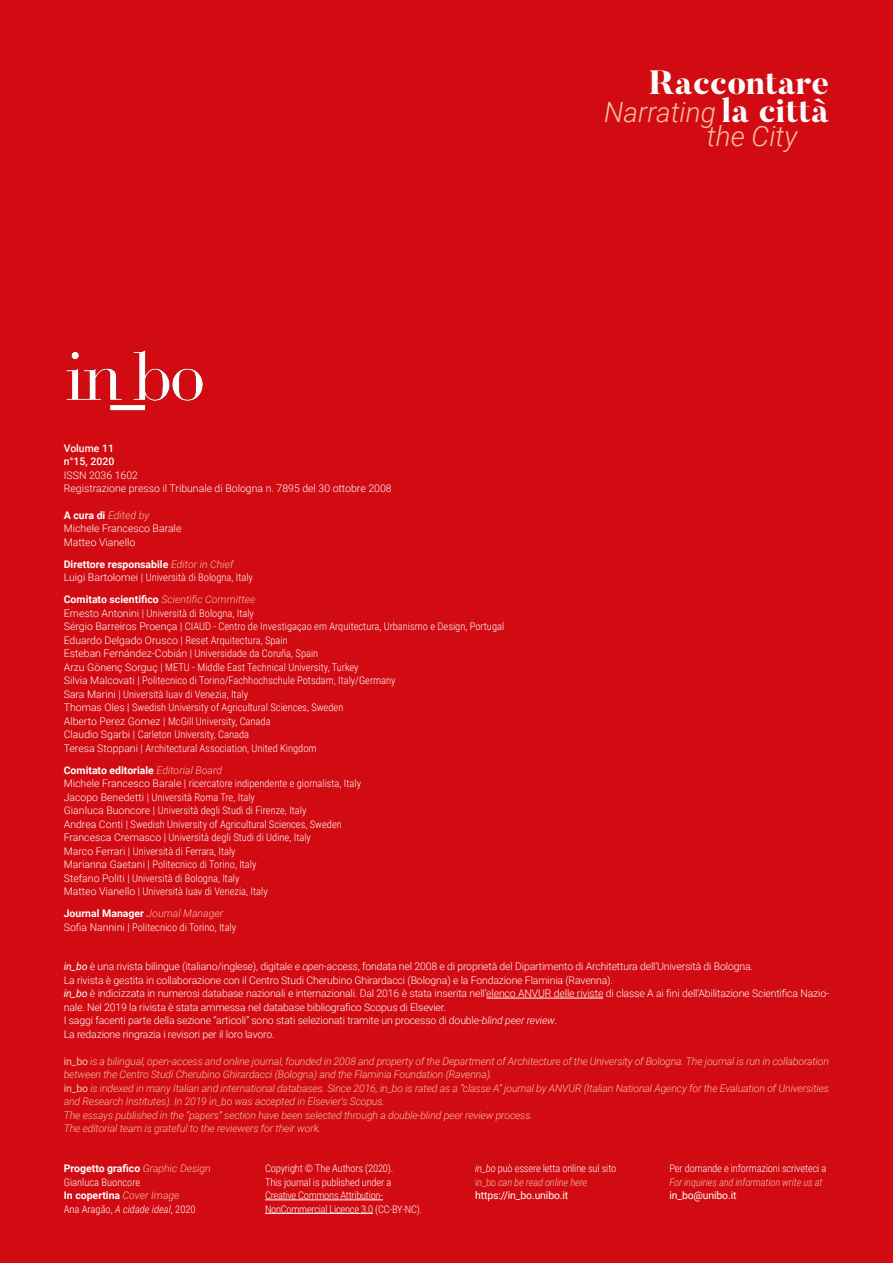
<style>
.page{position:relative;width:893px;height:1263px;background:#d20a11}
.page>*{position:absolute;margin:0;border:0;box-sizing:border-box;transform-origin:0 0}
.t1{font:800 33.45px "Butler";color:#fff}
.t2{font:italic 300 27.9px/24.3px "Roboto";color:#f4c1ac}
.t3{font:300 10.5px/13.5px "Roboto Condensed";color:#fff}
.t4{font:300 10.5px/13.5px "Roboto";letter-spacing:-.015em;color:#fff}
.t5{font:italic 300 10.5px/13.5px "Roboto";letter-spacing:-.015em;color:#f4c1ac}
.t6{font:700 10.5px "Roboto";color:#fff}
.t7{font:300 10.5px/13.5px "Roboto Condensed";letter-spacing:-.02em;color:#fff}
.t8{font:10.5px "Roboto";letter-spacing:-.015em;color:#fff}
.t9{font:italic 300 10.5px "Roboto Condensed";letter-spacing:-.015em;color:#f4c1ac}
.t10{font:500 10.5px/13.5px "Roboto";color:#fff}
.s1{font-family:"Butler";font-weight:800;font-style:normal;font-size:33.45px;color:#fff}
.s2{font-weight:700}
.s3{font-style:italic;color:#f4c1ac}
.s4{font-weight:300;font-style:italic;color:#f4c1ac}
.s5{font-family:"Roboto"}
.s6{font-weight:400;font-style:italic}
.s7{font-style:italic}
.s8{font-weight:400;font-style:normal}
.s9{color:#f4c1ac}
</style>
<div class="page">
<hr style="left:486px;top:998px;width:117px;height:1px;background:#fff">
<img style="left:66px;top:350px;width:137px;height:61px">
<hr style="left:265px;top:1199px;width:118px;height:1px;background:#fff">
<hr style="left:265px;top:1213px;width:108px;height:1px;background:#fff">
<h1 class="t1" style="left:649px;top:61px;width:182px">Raccontare</h1>
<h2 class="t2" style="left:707px;top:98px;width:124px;text-indent:-103px">Narrating <span class="s1">la città </span>the City</h2>
<p class="t10" style="left:64px;top:441px;width:52px">Volume 11 n°15, 2020</p>
<p class="t4" style="left:64px;top:468px;width:329px">ISSN 2036 1602<br>Registrazione presso il Tribunale di Bologna n. 7895 del 30 ottobre 2008</p>
<p class="t4" style="left:64px;top:508px;width:119px"><span class="s2">A cura di</span> <span class="s3">Edited by<br></span>Michele Francesco Barale<br>Matteo Vianello</p>
<p class="t6" style="left:64px;top:556px;width:171px">Direttore responsabile <span class="s4">Editor in Chief</span></p>
<p class="t3" style="left:64px;top:570px;width:191px"><span class="s5">Luigi Bartolomei |</span> Università di Bologna, Italy</p>
<p class="t6" style="left:64px;top:592px;width:193px">Comitato scientifico <span class="s4">Scientific Committee</span></p>
<p class="t3" style="left:64px;top:606px;width:442px"><span class="s5">Ernesto Antonini |</span> Università di Bologna, Italy<br><span class="s5">Sérgio Barreiros Proença |</span> CIAUD - Centro de Investigaçao em Arquitectura, Urbanismo e Design, Portugal <span class="s5">Eduardo Delgado Orusco |</span> Reset Arquitectura, Spain<br><span class="s5">Esteban Fernández-Cobián |</span> Universidade da Coruña, Spain<br><span class="s5">Arzu Gönenç Sorguç |</span> METU - Middle East Technical University, Turkey<br><span class="s5">Silvia Malcovati |</span> Politecnico di Torino/Fachhochschule Potsdam, Italy/Germany<br><span class="s5">Sara Marini |</span> Università Iuav di Venezia, Italy<br><span class="s5">Thomas Oles |</span> Swedish University of Agricultural Sciences, Sweden<br><span class="s5">Alberto Perez Gomez |</span> McGill University, Canada<br><span class="s5">Claudio Sgarbi |</span> Carleton University, Canada<br><span class="s5">Teresa Stoppani |</span> Architectural Association, United Kingdom</p>
<p class="t6" style="left:64px;top:762px;width:160px">Comitato editoriale <span class="s4">Editorial Board</span></p>
<p class="t3" style="left:64px;top:776px;width:299px"><span class="s5">Michele Francesco Barale |</span> ricercatore indipendente e giornalista, Italy <span class="s5">Jacopo Benedetti |</span> Università Roma Tre, Italy<br><span class="s5">Gianluca Buoncore |</span> Università degli Studi di Firenze, Italy<br><span class="s5">Andrea Conti |</span> Swedish University of Agricultural Sciences, Sweden <span class="s5">Francesca Cremasco |</span> Università degli Studi di Udine, Italy<br><span class="s5">Marco Ferrari |</span> Università di Ferrara, Italy<br><span class="s5">Marianna Gaetani |</span> Politecnico di Torino, Italy<br><span class="s5">Stefano Politi |</span> Università di Bologna, Italy<br><span class="s5">Matteo Vianello |</span> Università Iuav di Venezia, Italy</p>
<p class="t6" style="left:64px;top:906px;width:161px">Journal Manager <span class="s4">Journal Manager</span></p>
<p class="t3" style="left:64px;top:920px;width:174px"><span class="s5">Sofia Nannini |</span> Politecnico di Torino, Italy</p>
<p class="t4" style="left:64px;top:959px;width:767px"><span class="s6">in_bo</span> è una rivista bilingue (italiano/inglese), digitale e <span class="s7">open-access</span>, fondata nel 2008 e di proprietà del Dipartimento di Architettura dell’Università di Bologna.<br>La rivista è gestita in collaborazione con il Centro Studi Cherubino Ghirardacci (Bologna) e la Fondazione Flaminia (Ravenna).<br><span class="s6">in_bo</span> è indicizzata in numerosi database nazionali e internazionali. Dal 2016 è stata inserita nell’elenco ANVUR delle riviste di classe A ai fini dell’Abilitazione Scientifica Nazio&shy;nale. Nel 2019 la rivista è stata ammessa nel database bibliografico Scopus di Elsevier.<br>I saggi facenti parte della sezione “articoli” sono stati selezionati tramite un processo di double-<span class="s7">blind peer review</span>.<br>La redazione ringrazia i revisori per il loro lavoro.</p>
<p class="t5" style="left:64px;top:1054px;width:767px"><span class="s8">in_bo</span> is a bilingual, open-access and online journal, founded in 2008 and property of the Department of Architecture of the University of Bologna. The journal is run in collaboration between the Centro Studi Cherubino Ghirardacci (Bologna) and the Flaminia Foundation (Ravenna).<br><span class="s8">in_bo</span> is indexed in many Italian and international databases. Since 2016, in_bo is rated as a “classe A” journal by ANVUR (Italian National Agency for the Evaluation of Universities and Research Institutes). In 2019 in_bo was accepted in Elsevier's Scopus.<br>The essays published in the “papers” section have been selected through a double-blind peer review process.<br>The editorial team is grateful to the reviewers for their work.</p>
<p class="t6" style="left:64px;top:1161px;width:149px">Progetto grafico <span class="s4">Graphic Design</span></p>
<p class="t3" style="left:64px;top:1175px;width:78px">Gianluca Buoncore</p>
<p class="t6" style="left:64px;top:1188px;width:117px">In copertina <span class="s4">Cover Image</span></p>
<p class="t3" style="left:64px;top:1202px;width:133px">Ana Aragão, <span class="s7">A cidade ideal</span>, 2020</p>
<p class="t7" style="left:265px;top:1161px;width:159px">Copyright © The Authors (2020).<br>This journal is published under a Creative Commons Attribution-NonCommercial Licence 3.0 (CC-BY-NC).</p>
<p class="t3" style="left:475px;top:1161px;width:143px"><span class="s7">in_bo</span> può essere letta online sul sito <span class="s9">in_bo</span> <span class="s3">can be read online here</span></p>
<p class="t8" style="left:475px;top:1188px;width:95px">https://in_bo.unibo.it</p>
<p class="t3" style="left:669px;top:1161px;width:159px">Per domande e informazioni scriveteci a</p>
<p class="t9" style="left:669px;top:1174px;width:155px">For inquiries and information write us at</p>
<p class="t8" style="left:669px;top:1188px;width:69px">in_bo@unibo.it</p>
</div>
